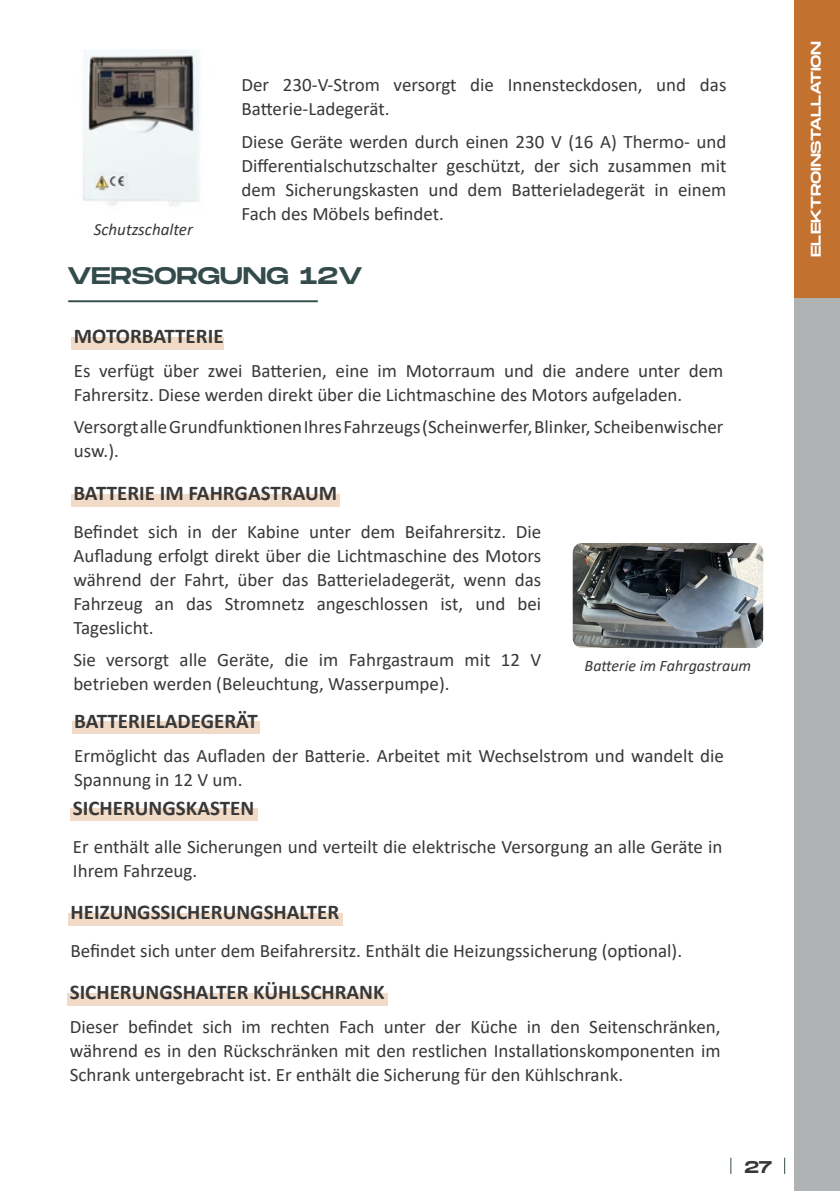
<style>
.page{position:relative;width:840px;height:1191px;background:#fff}
.page>*{position:absolute;margin:0;border:0;box-sizing:border-box;transform-origin:0 0}
.CUERPO{font:24px "Monument Extended";letter-spacing:-.01em;color:#334c4b}
.CUERPO-2{font:700 21px "Calibri";color:#383839}
.CUERPO-3{font:19px/24px "Calibri";color:#383839}
.CUERPO-4{font:italic 17px "Calibri";color:#383839}
.t1{font:17px "Monument Extended";color:#383839}
.CUERPO-5{font:italic 16px "Calibri";color:#383839}
.CUERPO-6{font:14px "Monument Extended";letter-spacing:-.015em;color:#fff}
</style>
<div class="page">
<div style="left:71px;top:337px;width:153px;height:13px;background:#f1dbc7"></div>
<div style="left:71px;top:494px;width:268px;height:13px;background:#f1dbc7"></div>
<div style="left:68px;top:913px;width:275px;height:13px;background:#f1dbc7"></div>
<img style="left:83px;top:50px;width:117px;height:157px">
<hr style="left:68px;top:300px;width:249px;height:2px;background:#334c4b">
<div style="left:72px;top:721px;width:187px;height:12px;background:#f1dbc7"></div>
<div style="left:70px;top:808px;width:188px;height:12px;background:#f1dbc7"></div>
<img style="left:572px;top:543px;width:190px;height:105px">
<div style="left:794px;top:0;width:45px;height:1191px;background:#afb3b3"></div>
<div style="left:794px;top:0;width:45px;height:298px;background:#c2712f"></div>
<div style="left:67px;top:992px;width:321px;height:13px;background:#f1dbc7"></div>
<svg style="left:730px;top:1157px;width:1px;height:16px"></svg>
<p class="CUERPO-3" style="left:241px;top:72px;width:486px">Der 230-V-Strom versorgt die Innensteckdosen, und das<br>Batterie-Ladegerät.</p>
<p class="CUERPO-3" style="left:241px;top:129px;width:486px;text-align:justify">Diese Geräte werden durch einen 230 V (16 A) Thermo- und Differentialschutzschalter geschützt, der sich zusammen mit dem Sicherungskasten und dem Batterieladegerät in einem Fach des Möbels befindet.</p>
<p class="CUERPO-4" style="left:94px;top:218px;width:101px">Schutzschalter</p>
<p class="CUERPO" style="left:67px;top:258px;width:297px">VERSORGUNG 12V</p>
<p class="CUERPO-2" style="left:74px;top:321px;width:151px">MOTORBATTERIE</p>
<p class="CUERPO-3" style="left:74px;top:358px;width:650px">Es verfügt über zwei Batterien, eine im Motorraum und die andere unter dem<br>Fahrersitz. Diese werden direkt über die Lichtmaschine des Motors aufgeladen.</p>
<p class="CUERPO-3" style="left:74px;top:414px;width:650px">Versorgt alle Grundfunktionen Ihres Fahrzeugs (Scheinwerfer, Blinker, Scheibenwischer usw.).</p>
<p class="CUERPO-2" style="left:73px;top:478px;width:265px">BATTERIE IM FAHRGASTRAUM</p>
<p class="CUERPO-3" style="left:73px;top:519px;width:469px;text-align:justify">Befindet sich in der Kabine unter dem Beifahrersitz. Die Aufladung erfolgt direkt über die Lichtmaschine des Motors während der Fahrt, über das Batterieladegerät, wenn das Fahrzeug an das Stromnetz angeschlossen ist, und bei Tageslicht.</p>
<p class="CUERPO-3" style="left:73px;top:647px;width:469px">Sie versorgt alle Geräte, die im Fahrgastraum mit 12 V betrieben werden (Beleuchtung, Wasserpumpe).</p>
<p class="CUERPO-2" style="left:74px;top:706px;width:185px">BATTERIELADEGERÄT</p>
<p class="CUERPO-3" style="left:74px;top:743px;width:650px">Ermöglicht das Aufladen der Batterie. Arbeitet mit Wechselstrom und wandelt die<br>Spannung in 12 V um.</p>
<p class="CUERPO-5" style="left:584px;top:655px;width:168px">Batterie im Fahrgastraum</p>
<p class="CUERPO-2" style="left:73px;top:793px;width:183px">SICHERUNGSKASTEN</p>
<p class="CUERPO-3" style="left:73px;top:834px;width:650px">Er enthält alle Sicherungen und verteilt die elektrische Versorgung an alle Geräte in<br>Ihrem Fahrzeug.</p>
<p class="CUERPO-2" style="left:70px;top:897px;width:270px">HEIZUNGSSICHERUNGSHALTER</p>
<p class="CUERPO-3" style="left:70px;top:938px;width:612px">Befindet sich unter dem Beifahrersitz. Enthält die Heizungssicherung (optional).</p>
<p class="CUERPO-2" style="left:70px;top:977px;width:316px">SICHERUNGSHALTER KÜHLSCHRANK</p>
<p class="CUERPO-3" style="left:70px;top:1014px;width:652px;text-align:justify">Dieser befindet sich im rechten Fach unter der Küche in den Seitenschränken, während es in den Rückschränken mit den restlichen Installationskomponenten im Schrank untergebracht ist. Er enthält die Sicherung für den Kühlschrank.</p>
<p class="t1" style="left:743px;top:1154px;width:29px">27</p>
<p class="CUERPO-6" style="left:805px;top:257px;width:217px;rotate:-90deg">ELEKTROINSTALLATION</p>
</div>
